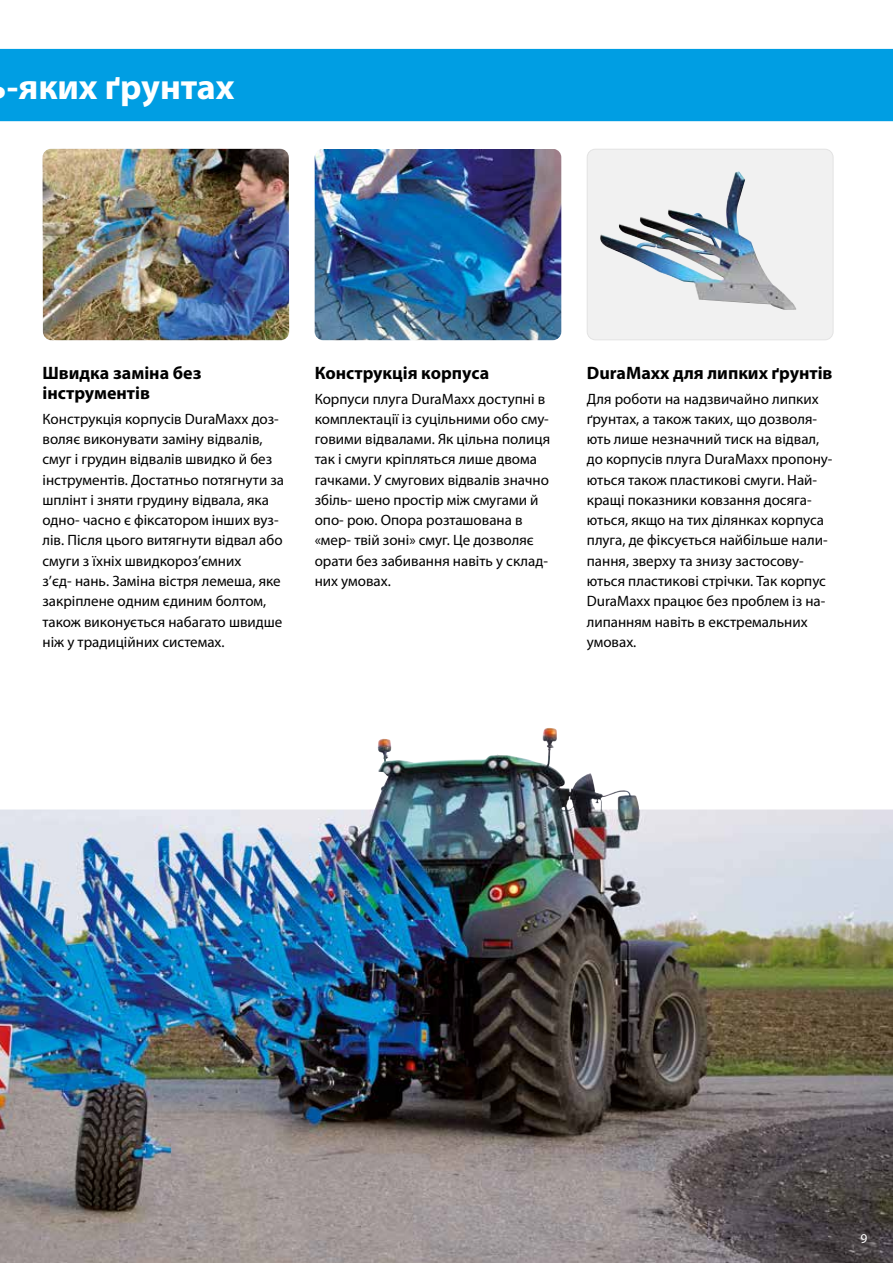
<style>
.page{position:relative;width:893px;height:1263px;background:#fff}
.page>*{position:absolute;margin:0;border:0;box-sizing:border-box;transform-origin:0 0}
.t1{font:700 36px "Myriad Pro";color:#fff}
.t2{font:700 18px/20.2px "Myriad Pro";color:#000}
.t3{font:15px/20.2px "Myriad Pro";color:#000}
.t4{font:13.5px "Myriad Pro";color:#fff}
</style>
<div class="page">
<img style="left:43px;top:149px;width:246px;height:191px">
<img style="left:315px;top:149px;width:246px;height:191px">
<img style="left:0;top:732px;width:893px;height:531px">
<div style="left:587px;top:149px;width:246px;height:191px;background:#f1f1f1;border-radius:8px"></div>
<img style="left:600px;top:172px;width:139px;height:130px">
<div style="left:587px;top:149px;width:246px;height:191px;border:1px solid #e3e3e3;border-radius:8px"></div>
<div style="left:0;top:49px;width:893px;height:72px;background:#009ee3"></div>
<h1 class="t1" style="left:7px;top:64px;width:229px">-яких ґрунтах</h1>
<p class="t2" style="left:43px;top:362px;width:161px">Швидка заміна без інструментів</p>
<p class="t3" style="left:43px;top:409px;width:243px">Конструкція корпусів DuraMaxx доз&shy;воляє виконувати заміну відвалів, смуг і грудин відвалів швидко й без інструментів. Достатньо потягнути за шплінт і зняти грудину відвала, яка одно- часно є фіксатором інших вуз&shy;лів. Після цього витягнути відвал або смуги з їхніх швидкороз’ємних<br>з’єд- нань. Заміна вістря лемеша, яке закріплене одним єдиним болтом, також виконується набагато швидше ніж у традиційних системах.</p>
<p class="t2" style="left:315px;top:362px;width:176px">Конструкція корпуса</p>
<p class="t3" style="left:315px;top:388px;width:237px">Корпуси плуга DuraMaxx доступні в комплектації із суцільними обо сму&shy;говими відвалами. Як цільна полиця так і смуги кріпляться лише двома гачками. У смугових відвалів значно збіль- шено простір між смугами й опо- рою. Опора розташована в «мер- твій зоні» смуг. Це дозволяє орати без забивання навіть у склад&shy;них умовах.</p>
<p class="t2" style="left:587px;top:362px;width:247px">DuraMaxx для липких ґрунтів</p>
<p class="t3" style="left:587px;top:388px;width:247px">Для роботи на надзвичайно липких ґрунтах, а також таких, що дозволя&shy;ють лише незначний тиск на відвал, до корпусів плуга DuraMaxx пропону&shy;ються також пластикові смуги. Най&shy;кращі показники ковзання досяга&shy;ються, якщо на тих ділянках корпуса плуга, де фіксується найбільше нали&shy;пання, зверху та знизу застосову&shy;ються пластикові стрічки. Так корпус DuraMaxx працює без проблем із на&shy;липанням навіть в екстремальних умовах.</p>
<p class="t4" style="left:860px;top:1230px;width:8px">9</p>
</div>
